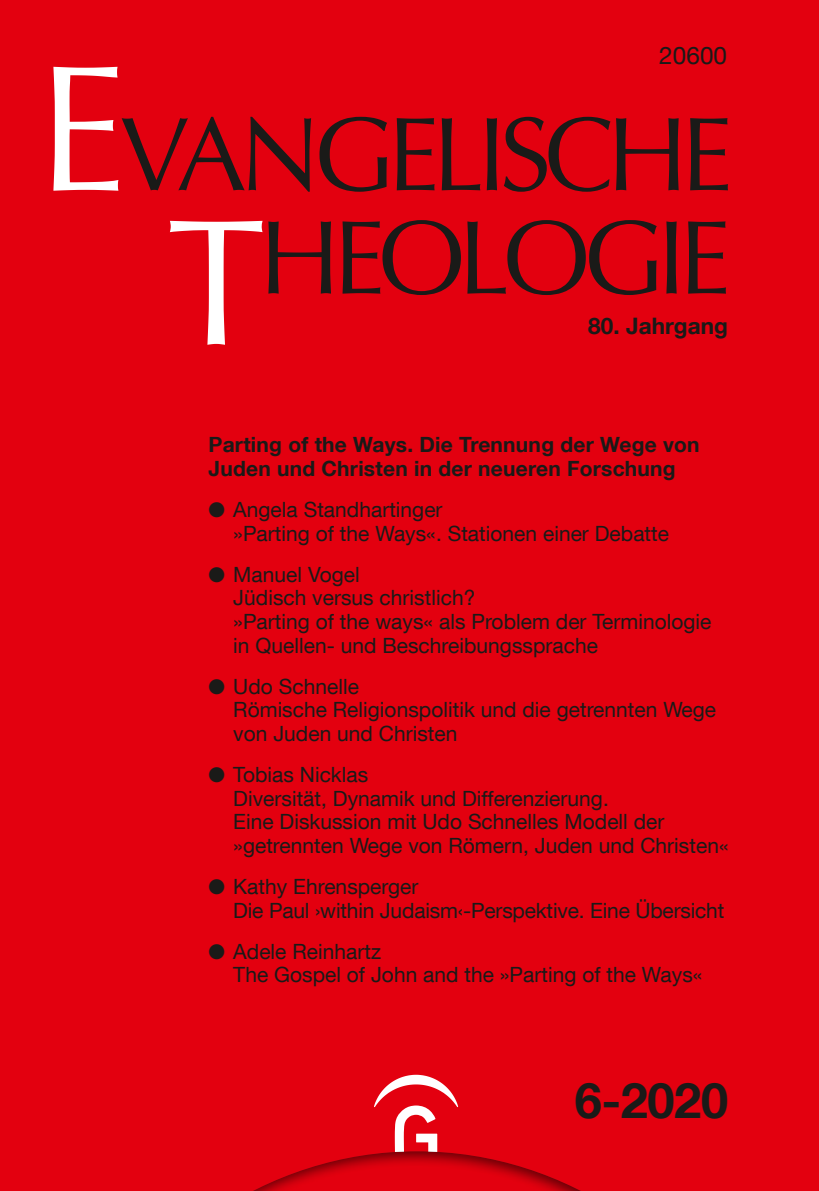
<style>
.page{position:relative;width:819px;height:1191px;background:#e3000f}
.page>*{position:absolute;margin:0;border:0;box-sizing:border-box;transform-origin:0 0}
.t1{font:104.65px/103.2px "Optima LT";letter-spacing:-.07em;color:#1a1a18;text-align:right}
.t2{font:700 48.82px "Helvetica Neue LT Com";color:#1a1a18}
.t3{font:24.32px "Helvetica Neue LT Com";color:#1a1a18}
.t4{font:700 22.57px "Helvetica Neue LT Com";color:#1a1a18}
.t5{font:21px/23.6px "Helvetica Neue LT Com";color:#1a1a18}
.t6{font:700 21px/24.5px "Helvetica Neue LT Com";letter-spacing:.01em;color:#1a1a18}
.s1{font-size:179.55px;color:#fff}
</style>
<div class="page">
<svg style="left:374px;top:1074px;width:85px;height:74px"></svg>
<div style="left:210px;top:1148px;width:413px;height:43px;background:#1a1a18;opacity:.63"></div>
<p class="t3" style="left:659px;top:40px;width:69px">20600</p>
<h1 class="t1" style="left:37px;top:104px;width:697px"><span class="s1">E</span>VANGELISCHE<br><span class="s1">T</span>HEOLOGIE</h1>
<p class="t4" style="left:588px;top:311px;width:141px">80. Jahrgang</p>
<p class="t6" style="left:208px;top:431px;width:492px">Parting of the Ways. Die Trennung der Wege von<br>Juden und Christen in der neueren Forschung</p>
<p class="t5" style="left:233px;top:497px;width:437px;text-indent:-25px">● Angela Standhartinger<br>»Parting of the Ways«. Stationen einer Debatte</p>
<p class="t5" style="left:233px;top:562px;width:479px;text-indent:-25px">● Manuel Vogel<br>Jüdisch versus christlich?<br>»Parting of the ways« als Problem der Terminologie in Quellen- und Beschreibungssprache</p>
<p class="t5" style="left:233px;top:674px;width:484px;text-indent:-25px">● Udo Schnelle<br>Römische Religionspolitik und die getrennten Wege von Juden und Christen</p>
<p class="t5" style="left:233px;top:762px;width:497px;text-indent:-25px">● Tobias Nicklas<br>Diversität, Dynamik und Differenzierung.<br>Eine Diskussion mit Udo Schnelles Modell der »getrennten Wege von Römern, Juden und Christen«</p>
<p class="t5" style="left:233px;top:874px;width:492px;text-indent:-25px">● Kathy Ehrensperger<br>Die Paul ›within Judaism‹-Perspektive. Eine Übersicht</p>
<p class="t5" style="left:233px;top:938px;width:471px;text-indent:-25px">● Adele Reinhartz<br>The Gospel of John and the »Parting of the Ways«</p>
<h2 class="t2" style="left:575px;top:1069px;width:155px">6-2020</h2>
</div>
